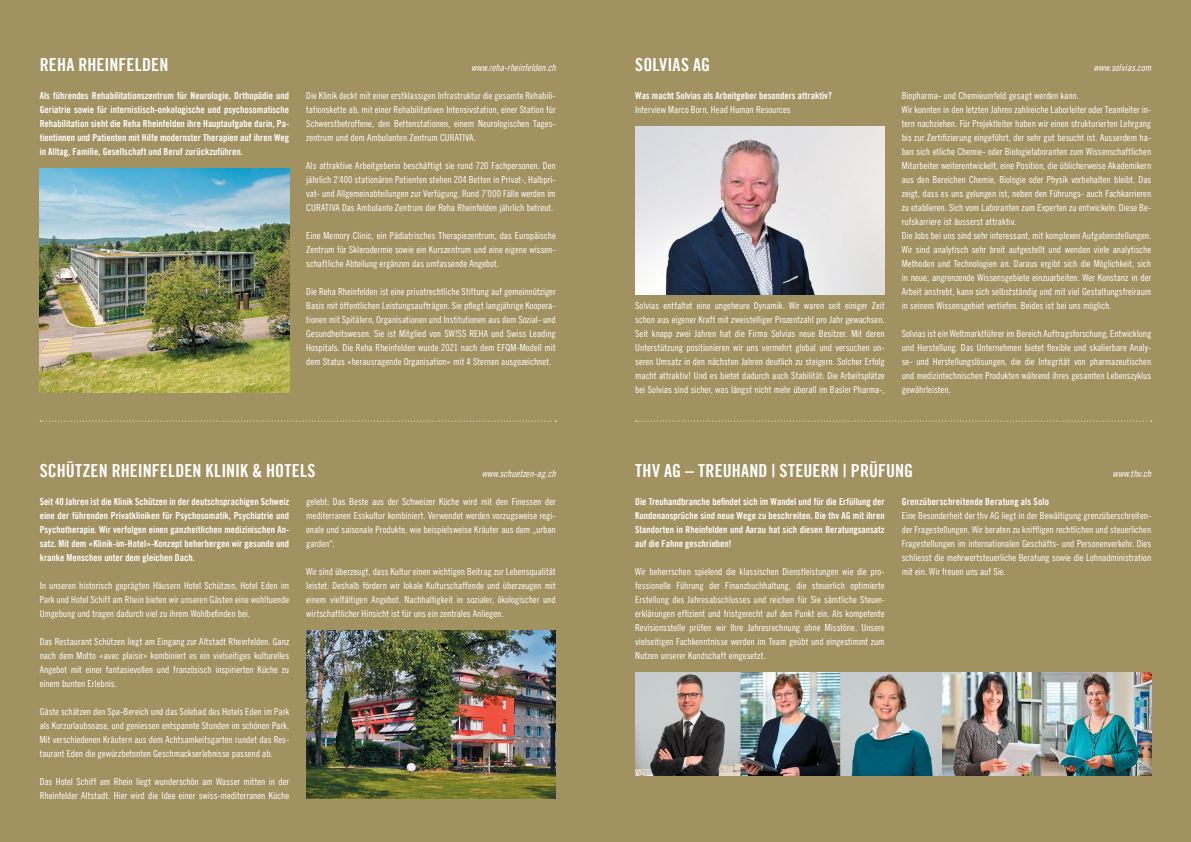
<style>
.page{position:relative;width:1191px;height:842px;background:#a29161}
.page>*{position:absolute;margin:0;border:0;box-sizing:border-box;transform-origin:0 0}
.t1{font:18px "Trade Gothic LT Bold Cond Twenty";letter-spacing:.01em;color:#fff}
.t2{font:9.7px/14px "Trade Gothic LT Cond Eighteen";letter-spacing:-.005em;color:#fff;text-align:justify}
.t3{font:9.7px/14px "Trade Gothic LT Bold Cond Twenty";color:#fff;text-align:justify}
.t4{font:9.7px "Trade Gothic LT Cond Eighteen Obl";color:#fff}
</style>
<div class="page">
<img style="left:40px;top:169px;width:249px;height:224px">
<img style="left:306px;top:631px;width:249px;height:168px">
<img style="left:635px;top:673px;width:516px;height:102px">
<img style="left:635px;top:127px;width:249px;height:168px">
<svg style="left:40px;top:421px;width:516px;height:1px"></svg>
<svg style="left:635px;top:421px;width:516px;height:1px"></svg>
<h1 class="t1" style="left:40px;top:53px;width:130px">REHA RHEINFELDEN</h1>
<h1 class="t1" style="left:635px;top:53px;width:76px">SOLVIAS AG</h1>
<p class="t3" style="left:40px;top:88px;width:251px">Als führendes Rehabilitationszentrum für Neurologie, Orthopädie und Geriatrie sowie für internistisch-onkologische und psychosomatische Rehabilitation sieht die Reha Rheinfelden ihre Hauptaufgabe darin, Pa&shy;tientinnen und Patienten mit Hilfe modernster Therapien auf ihren Weg in Alltag, Familie, Gesellschaft und Beruf zurückzuführen.</p>
<p class="t2" style="left:306px;top:88px;width:251px">Die Klinik deckt mit einer erstklassigen Infrastruktur die gesamte Rehabili&shy;tationskette ab, mit einer Rehabilitativen Intensivstation, einer Station für Schwerstbetroffene, den Bettenstationen, einem Neurologischen Tages&shy;zentrum und dem Ambulanten Zentrum CURATIVA.</p>
<p class="t2" style="left:306px;top:158px;width:251px">Als attraktive Arbeitgeberin beschäftigt sie rund 720 Fachpersonen. Den jährlich 2‘400 stationären Patienten stehen 204 Betten in Privat-, Halbpri&shy;vat- und Allgemeinabteilungen zur Verfügung. Rund 7’000 Fälle werden im CURATIVA Das Ambulante Zentrum der Reha Rheinfelden jährlich betreut.</p>
<p class="t2" style="left:306px;top:228px;width:251px">Eine Memory Clinic, ein Pädiatrisches Therapiezentrum, das Europäische Zentrum für Sklerodermie sowie ein Kurszentrum und eine eigene wissen&shy;schaftliche Abteilung ergänzen das umfassende Angebot.</p>
<p class="t2" style="left:306px;top:284px;width:251px">Die Reha Rheinfelden ist eine privatrechtliche Stiftung auf gemeinnütziger Basis mit öffentlichen Leistungsaufträgen. Sie pflegt langjährige Koopera&shy;tionen mit Spitälern, Organisationen und Institutionen aus dem Sozial- und Gesundheitswesen. Sie ist Mitglied von SW!SS REHA und Swiss Leading Hospitals. Die Reha Rheinfelden wurde 2021 nach dem EFQM-Modell mit dem Status «herausragende Organisation» mit 4 Sternen ausgezeichnet.</p>
<p class="t4" style="left:471px;top:61px;width:86px">www.reha-rheinfelden.ch</p>
<p class="t4" style="left:1093px;top:61px;width:59px">www.solvias.com</p>
<p class="t2" style="left:901px;top:88px;width:251px;text-align:left">Biopharma- und Chemieumfeld gesagt werden kann.<br>Wir konnten in den letzten Jahren zahlreiche Laborleiter oder Teamleiter in&shy;tern nachziehen. Für Projektleiter haben wir einen strukturierten Lehrgang bis zur Zertifizierung eingeführt, der sehr gut besucht ist. Ausserdem ha&shy;ben sich etliche Chemie- oder Biologielaboranten zum Wissenschaftlichen Mitarbeiter weiterentwickelt, eine Position, die üblicherweise Akademikern aus den Bereichen Chemie, Biologie oder Physik vorbehalten bleibt. Das zeigt, dass es uns gelungen ist, neben den Führungs- auch Fachkarrieren zu etablieren. Sich vom Laboranten zum Experten zu entwickeln: Diese Be&shy;rufskarriere ist äusserst attraktiv.<br>Die Jobs bei uns sind sehr interessant, mit komplexen Aufgabenstellungen.<br>Wir sind analytisch sehr breit aufgestellt und wenden viele analytische Methoden und Technologien an. Daraus ergibt sich die Möglichkeit, sich in neue, angrenzende Wissensgebiete einzuarbeiten. Wer Konstanz in der Arbeit anstrebt, kann sich selbstständig und mit viel Gestaltungsfreiraum in seinem Wissensgebiet vertiefen. Beides ist bei uns möglich.</p>
<p class="t2" style="left:901px;top:326px;width:251px">Solvias ist ein Weltmarktführer im Bereich Auftragsforschung, Entwicklung und Herstellung. Das Unternehmen bietet flexible und skalierbare Analy&shy;se- und Herstellungslösungen, die die Integrität von pharmazeutischen und medizintechnischen Produkten während ihres gesamten Lebenszyklus gewährleisten.</p>
<p class="t3" style="left:635px;top:88px;width:198px">Was macht Solvias als Arbeitgeber besonders attraktiv?</p>
<p class="t2" style="left:635px;top:102px;width:157px">Interview Marco Born, Head Human Resources</p>
<p class="t2" style="left:635px;top:298px;width:251px">Solvias entfaltet eine ungeheure Dynamik. Wir waren seit einiger Zeit schon aus eigener Kraft mit zweistelliger Prozentzahl pro Jahr gewachsen.<br>Seit knapp zwei Jahren hat die Firma Solvias neue Besitzer. Mit deren Unterstützung positionieren wir uns vermehrt global und versuchen un&shy;seren Umsatz in den nächsten Jahren deutlich zu steigern. Solcher Erfolg macht attraktiv! Und es bietet dadurch auch Stabilität: Die Arbeitsplätze bei Solvias sind sicher, was längst nicht mehr überall im Basler Pharma-,</p>
<h1 class="t1" style="left:40px;top:459px;width:277px">SCHÜTZEN RHEINFELDEN KLINIK &amp; HOTELS</h1>
<h1 class="t1" style="left:635px;top:459px;width:279px">THV AG – TREUHAND | STEUERN | PRÜFUNG</h1>
<p class="t3" style="left:40px;top:494px;width:251px">Seit 40 Jahren ist die Klinik Schützen in der deutschsprachigen Schweiz eine der führenden Privatkliniken für Psychosomatik, Psychiatrie und Psychotherapie. Wir verfolgen einen ganzheitlichen medizinischen An&shy;satz. Mit dem «Klinik-im-Hotel»-Konzept beherbergen wir gesunde und kranke Menschen unter dem gleichen Dach.</p>
<p class="t2" style="left:40px;top:578px;width:251px">In unseren historisch geprägten Häusern Hotel Schützen, Hotel Eden im Park und Hotel Schiff am Rhein bieten wir unseren Gästen eine wohltuende Umgebung und tragen dadurch viel zu ihrem Wohlbefinden bei.</p>
<p class="t2" style="left:40px;top:634px;width:251px">Das Restaurant Schützen liegt am Eingang zur Altstadt Rheinfelden. Ganz nach dem Motto «avec plaisir» kombiniert es ein vielseitiges kulturelles Angebot mit einer fantasievollen und französisch inspirierten Küche zu einem bunten Erlebnis.</p>
<p class="t2" style="left:40px;top:704px;width:251px">Gäste schätzen den Spa-Bereich und das Solebad des Hotels Eden im Park als Kurzurlaubsoase, und geniessen entspannte Stunden im schönen Park.<br>Mit verschiedenen Kräutern aus dem Achtsamkeitsgarten rundet das Res&shy;taurant Eden die gewürzbetonten Geschmackserlebnisse passend ab.</p>
<p class="t2" style="left:40px;top:774px;width:251px">Das Hotel Schiff am Rhein liegt wunderschön am Wasser mitten in der<br>Rheinfelder Altstadt. Hier wird die Idee einer swiss-mediterranen Küche</p>
<p class="t4" style="left:482px;top:467px;width:75px">www.schuetzen-ag.ch</p>
<p class="t4" style="left:1112px;top:467px;width:40px">www.thv.ch</p>
<p class="t3" style="left:635px;top:494px;width:251px">Die Treuhandbranche befindet sich im Wandel und für die Erfüllung der Kundenansprüche sind neue Wege zu beschreiten. Die thv AG mit ihren Standorten in Rheinfelden und Aarau hat sich diesen Beratungsansatz auf die Fahne geschrieben!</p>
<p class="t2" style="left:635px;top:564px;width:251px">Wir beherrschen spielend die klassischen Dienstleistungen wie die pro&shy;fessionelle Führung der Finanzbuchhaltung, die steuerlich optimierte Erstellung des Jahresabschlusses und reichen für Sie sämtliche Steuer&shy;erklärungen effizient und fristgerecht auf den Punkt ein. Als kompetente Revisionsstelle prüfen wir Ihre Jahresrechnung ohne Misstöne. Unsere vielseitigen Fachkenntnisse werden im Team geübt und eingestimmt zum Nutzen unserer Kundschaft eingesetzt.</p>
<p class="t3" style="left:901px;top:494px;width:149px">Grenzüberschreitende Beratung als Solo</p>
<p class="t2" style="left:901px;top:508px;width:251px">Eine Besonderheit der thv AG liegt in der Bewältigung grenzüberschreiten&shy;der Fragestellungen. Wir beraten zu kniffligen rechtlichen und steuerlichen Fragestellungen im internationalen Geschäfts- und Personenverkehr. Dies schliesst die mehrwertsteuerliche Beratung sowie die Lohnadministration mit ein. Wir freuen uns auf Sie.</p>
<p class="t2" style="left:306px;top:494px;width:251px">gelebt: Das Beste aus der Schweizer Küche wird mit den Finessen der mediterranen Esskultur kombiniert. Verwendet werden vorzugsweise regi&shy;onale und saisonale Produkte, wie beispielsweise Kräuter aus dem „urban garden“.</p>
<p class="t2" style="left:306px;top:564px;width:251px">Wir sind überzeugt, dass Kultur einen wichtigen Beitrag zur Lebensqualität leistet. Deshalb fördern wir lokale Kulturschaffende und überzeugen mit einem vielfältigen Angebot. Nachhaltigkeit in sozialer, ökologischer und wirtschaftlicher Hinsicht ist für uns ein zentrales Anliegen.</p>
</div>
